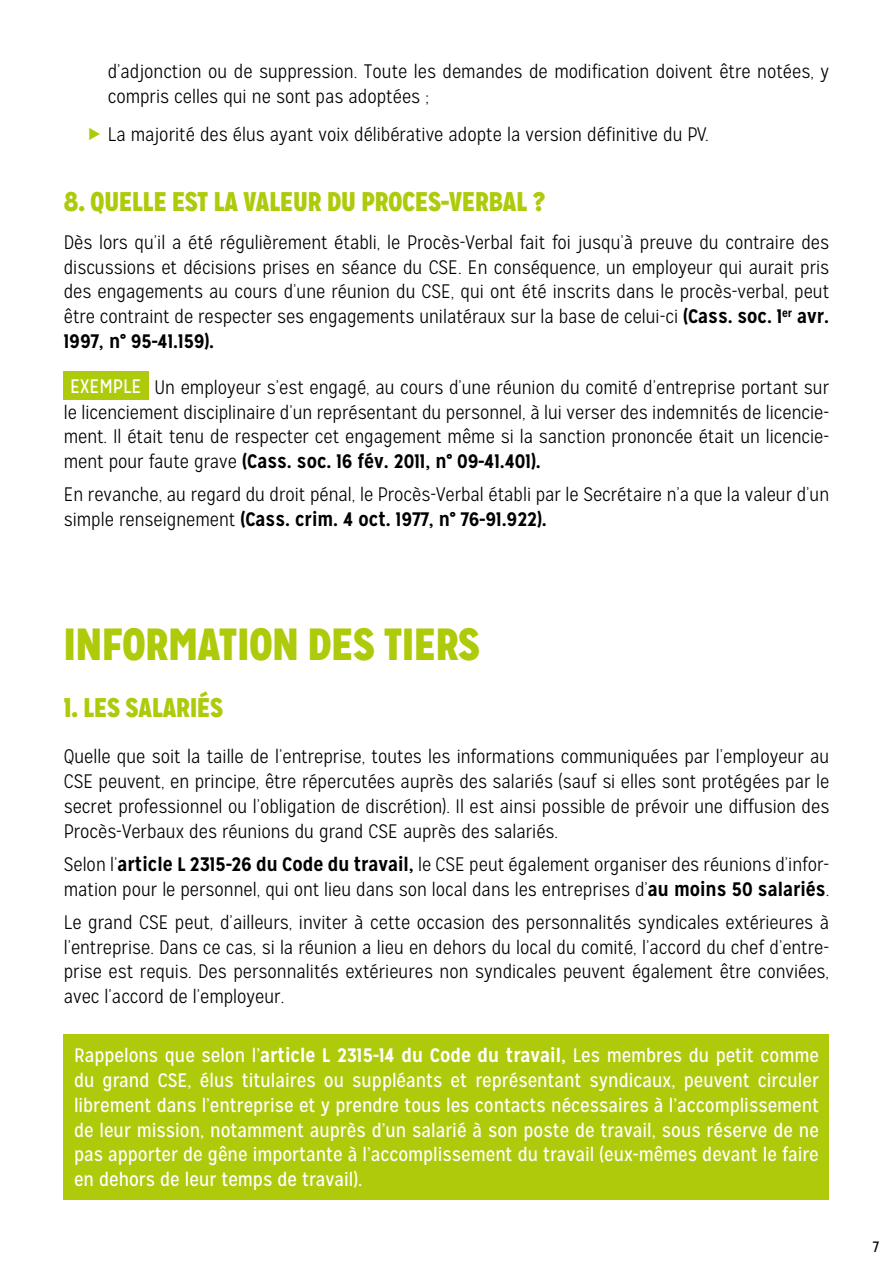
<style>
.page{position:relative;width:893px;height:1263px;background:#fff}
.page>*{position:absolute;margin:0;border:0;box-sizing:border-box;transform-origin:0 0}
.t1{font:900 45px "Mission Gothic";color:#afca0b}
.t2{font:900 27px "Mission Gothic";color:#afca0b}
.t3{font:300 19.5px/24.8px "Mission Gothic";color:#000;text-align:justify}
.t4{font:19.5px/24.8px "Mission Gothic";color:#fff;text-align:justify}
.t5{font:15px "Mission Gothic";color:#000}
.s1{font-weight:700}
.s2{font-weight:400;color:#fff}
</style>
<div class="page">
<div style="left:64px;top:372px;width:85px;height:28px;background:#afca0b"></div>
<div style="left:64px;top:1034px;width:765px;height:166px;background:#afca0b"></div>
<p class="t3" style="left:108px;top:60px;width:723px">d’adjonction ou de suppression. Toute les demandes de modification doivent être notées, y compris celles qui ne sont pas adoptées ;</p>
<p class="t3" style="left:108px;top:122px;width:602px">La majorité des élus ayant voix délibérative adopte la version définitive du PV.</p>
<h2 class="t2" style="left:64px;top:184px;width:483px">8. QUELLE EST LA VALEUR DU PROCES-VERBAL ?</h2>
<p class="t3" style="left:64px;top:230px;width:767px">Dès lors qu’il a été régulièrement établi, le Procès-Verbal fait foi jusqu’à preuve du contraire des discussions et décisions prises en séance du CSE. En conséquence, un employeur qui aurait pris des engagements au cours d’une réunion du CSE, qui ont été inscrits dans le procès-verbal, peut être contraint de respecter ses engagements unilatéraux sur la base de celui-ci <span class="s1">(Cass. soc. 1</span><sup>er</sup> <span class="s1">avr.<br>1997, n° 95-41.159).</span></p>
<p class="t3" style="left:64px;top:375px;width:767px;text-indent:6px"><span class="s2">EXEMPLE</span> Un employeur s’est engagé, au cours d’une réunion du comité d’entreprise portant sur le licenciement disciplinaire d’un représentant du personnel, à lui verser des indemnités de licencie&shy;ment. Il était tenu de respecter cet engagement même si la sanction prononcée était un licencie&shy;ment pour faute grave <span class="s1">(Cass. soc. 16 fév. 2011, n° 09-41.401).</span></p>
<p class="t3" style="left:64px;top:482px;width:767px">En revanche, au regard du droit pénal, le Procès-Verbal établi par le Secrétaire n’a que la valeur d’un simple renseignement <span class="s1">(Cass. crim. 4 oct. 1977, n° 76-91.922).</span></p>
<h1 class="t1" style="left:64px;top:615px;width:417px">INFORMATION DES TIERS</h1>
<h2 class="t2" style="left:64px;top:690px;width:161px">1. LES SALARIÉS</h2>
<p class="t3" style="left:64px;top:744px;width:767px">Quelle que soit la taille de l’entreprise, toutes les informations communiquées par l’employeur au CSE peuvent, en principe, être répercutées auprès des salariés (sauf si elles sont protégées par le secret professionnel ou l’obligation de discrétion). Il est ainsi possible de prévoir une diffusion des Procès-Verbaux des réunions du grand CSE auprès des salariés.</p>
<p class="t3" style="left:64px;top:852px;width:767px">Selon l’<span class="s1">article L 2315-26 du Code du travail,</span> le CSE peut également organiser des réunions d’infor&shy;mation pour le personnel, qui ont lieu dans son local dans les entreprises d’<span class="s1">au moins 50 salariés</span>.</p>
<p class="t3" style="left:64px;top:910px;width:767px">Le grand CSE peut, d’ailleurs, inviter à cette occasion des personnalités syndicales extérieures à l’entreprise. Dans ce cas, si la réunion a lieu en dehors du local du comité, l’accord du chef d’entre&shy;prise est requis. Des personnalités extérieures non syndicales peuvent également être conviées, avec l’accord de l’employeur.</p>
<p class="t4" style="left:74px;top:1043px;width:746px">Rappelons que selon l’<span class="s1">article L 2315-14 du Code du travail,</span> Les membres du petit comme du grand CSE, élus titulaires ou suppléants et représentant syndicaux, peuvent circuler librement dans l’entreprise et y prendre tous les contacts nécessaires à l’accomplissement de leur mission, notamment auprès d’un salarié à son poste de travail, sous réserve de ne pas apporter de gêne importante à l’accomplissement du travail (eux-mêmes devant le faire en dehors de leur temps de travail).</p>
<p class="t5" style="left:873px;top:1237px;width:8px">7</p>
</div>
